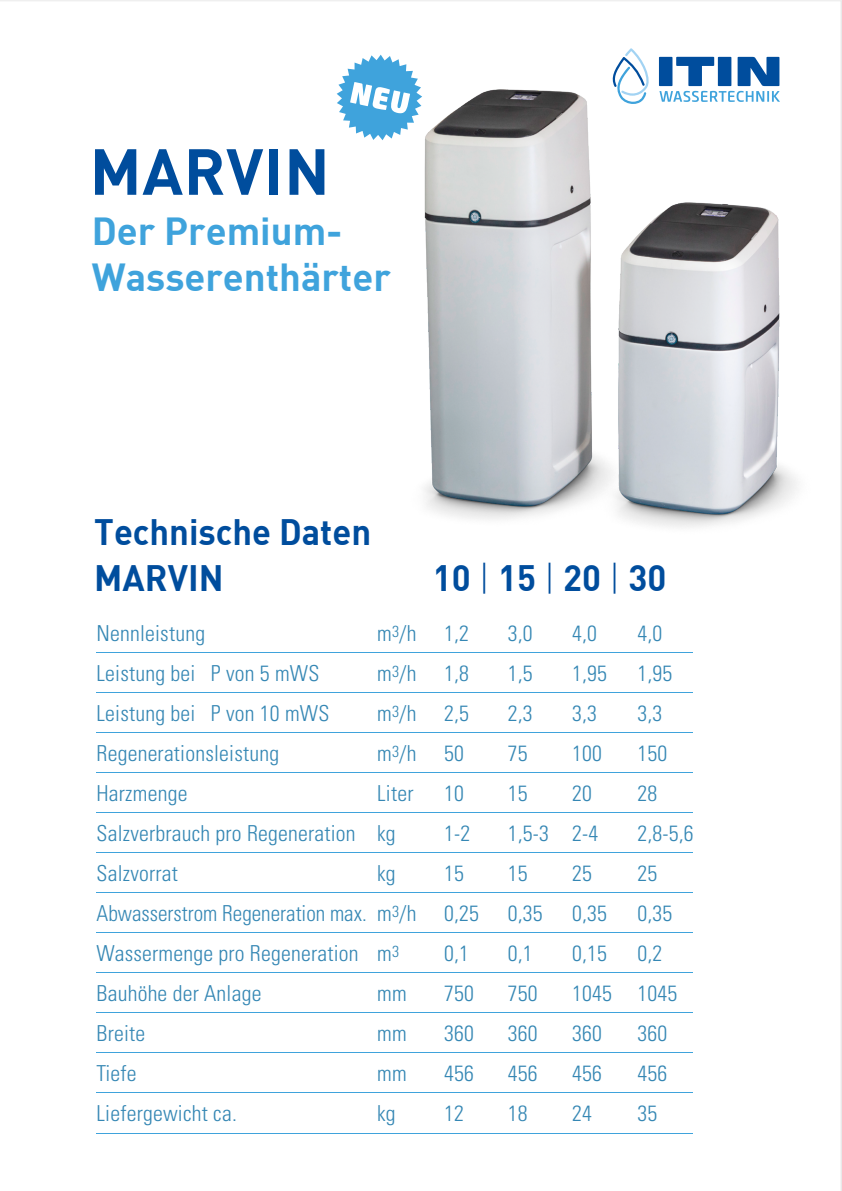
<style>
.page{position:relative;width:842px;height:1191px;background:#fff}
.page>*{position:absolute;margin:0;border:0;box-sizing:border-box;transform-origin:0 0}
.t1{font:64px "DIN Bold";letter-spacing:.01em;color:#004d9d}
.t2{font:38.2px/46px "DIN Bold";color:#3fa3dc}
.t3{font:36px "DIN Bold";color:#004d9d}
.t4{font:36px "DIN Bold";color:#004d9d;scale:.96 1}
.t5{font:300 condensed 22px/40px "Univers";letter-spacing:.01em;color:#3587b4}
.s1{font-family:"DIN";font-weight:300}
</style>
<div class="page">
<svg style="left:841px;top:1px;width:1px;height:1190px"></svg>
<img style="left:424px;top:64px;width:418px;height:550px">
<hr style="left:96px;top:652px;width:596px;height:1px;background:#3fa3dc">
<hr style="left:96px;top:692px;width:596px;height:1px;background:#3fa3dc">
<hr style="left:96px;top:732px;width:596px;height:1px;background:#3fa3dc">
<hr style="left:96px;top:772px;width:596px;height:1px;background:#3fa3dc">
<hr style="left:96px;top:812px;width:596px;height:1px;background:#3fa3dc">
<hr style="left:96px;top:852px;width:596px;height:1px;background:#3fa3dc">
<hr style="left:96px;top:892px;width:596px;height:1px;background:#3fa3dc">
<hr style="left:96px;top:932px;width:596px;height:1px;background:#3fa3dc">
<hr style="left:96px;top:972px;width:596px;height:1px;background:#3fa3dc">
<hr style="left:96px;top:1012px;width:596px;height:1px;background:#3fa3dc">
<hr style="left:96px;top:1052px;width:596px;height:1px;background:#3fa3dc">
<hr style="left:96px;top:1092px;width:596px;height:1px;background:#3fa3dc">
<hr style="left:96px;top:1132px;width:596px;height:1px;background:#3fa3dc">
<svg style="left:337px;top:55px;width:85px;height:85px"></svg>
<svg style="left:610px;top:48px;width:43px;height:56px"></svg>
<svg style="left:659px;top:57px;width:121px;height:45px"></svg>
<h1 class="t1" style="left:90px;top:130px;width:241px">MARVIN</h1>
<h2 class="t2" style="left:92px;top:206px;width:301px">Der Premium-<br>Wasserenthärter</h2>
<h3 class="t4" style="left:94px;top:508px;width:290px">Technische Daten</h3>
<h3 class="t3" style="left:94px;top:554px;width:131px">MARVIN</h3>
<h3 class="t3" style="left:433px;top:554px;width:235px">10 <span class="s1">|</span> 15 <span class="s1">|</span> 20 <span class="s1">|</span> 30</h3>
<p class="t5" style="left:97px;top:613px;width:272px">Nennleistung<br>Leistung bei P von 5 mWS<br>Leistung bei P von 10 mWS<br>Regenerationsleistung<br>Harzmenge<br>Salzverbrauch pro Regeneration<br>Salzvorrat<br>Abwasserstrom Regeneration max.<br>Wassermenge pro Regeneration<br>Bauhöhe der Anlage<br>Breite<br>Tiefe<br>Liefergewicht ca.</p>
<p class="t5" style="left:377px;top:613px;width:41px">m<sup>3</sup>/h m<sup>3</sup>/h m<sup>3</sup>/h m<sup>3</sup>/h<br>Liter kg kg m<sup>3</sup>/h m<sup>3 </sup>mm mm mm kg</p>
<p class="t5" style="left:444px;top:613px;width:36px">1,2<br>1,8<br>2,5<br>50<br>10<br>1-2<br>15<br>0,25<br>0,1<br>750<br>360<br>456<br>12</p>
<p class="t5" style="left:508px;top:613px;width:43px">3,0<br>1,5<br>2,3<br>75<br>15<br>1,5-3<br>15<br>0,35<br>0,1<br>750<br>360<br>456<br>18</p>
<p class="t5" style="left:572px;top:613px;width:41px">4,0<br>1,95<br>3,3<br>100<br>20<br>2-4<br>25<br>0,35<br>0,15<br>1045<br>360<br>456<br>24</p>
<p class="t5" style="left:637px;top:613px;width:58px">4,0<br>1,95<br>3,3<br>150<br>28<br>2,8-5,6<br>25<br>0,35<br>0,2<br>1045<br>360<br>456<br>35</p>
</div>
